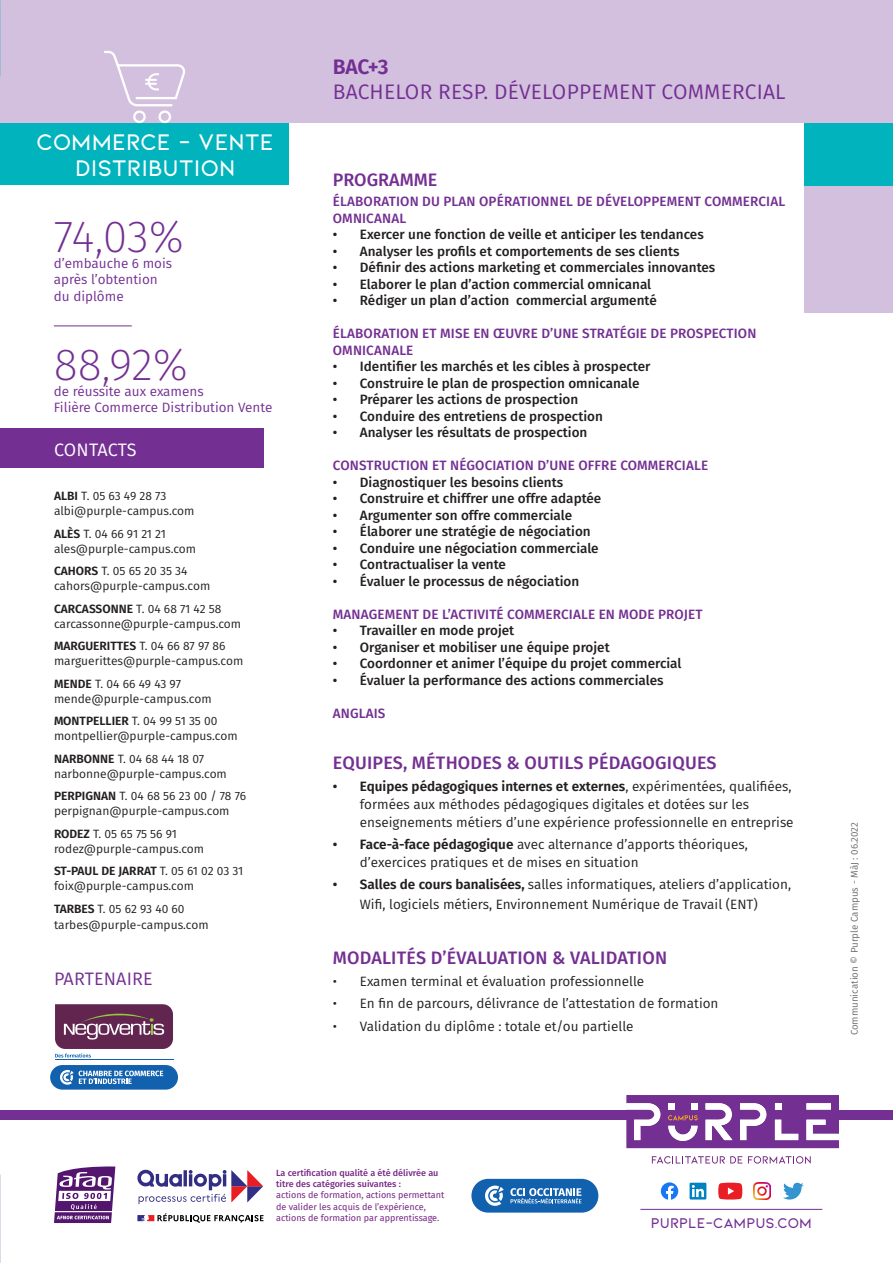
<style>
.page{position:relative;width:893px;height:1263px;background:#fff}
.page>*{position:absolute;margin:0;border:0;box-sizing:border-box;transform-origin:0 0}
.t1{font:200 45px "Fira Sans";letter-spacing:-.015em;color:#732f92}
.t2{font:600 24px "Kiona";color:#fff}
.t3{font:21px "Fira Sans";letter-spacing:.01em;color:#732f92}
.t4{font:600 21px "Fira Sans";color:#732f92}
.t5{font:500 18px "Fira Sans";letter-spacing:.01em;color:#732f92}
.t6{font:18px "Fira Sans";letter-spacing:.01em;color:#732f92}
.t7{font:18px "Fira Sans";color:#fff}
.t8{font:600 15px "Kiona";color:#732f92}
.t9{font:500 13.5px "Fira Sans";color:#231f20}
.t10{font:13.5px/18px "Fira Sans";color:#231f20}
.t11{font:500 13.5px/16.5px "Fira Sans";letter-spacing:.01em;color:#732f92}
.t12{font:13.5px "Fira Sans";color:#732f92}
.t13{font:12px "Fira Sans";color:#231f20}
.t14{font:600 12px "Fira Sans";color:#231f20}
.t15{font:9.75px "Fira Sans";color:#6c6d70}
.t16{font:9px/11.2px "Fira Sans";color:#772785}
.t17{font:500 9px/11.2px "Fira Sans";color:#772785}
.s1{font-weight:600}
.s2{font-weight:400}
</style>
<div class="page">
<div style="left:0;top:0;width:893px;height:312px;background:#d3c0de"></div>
<div style="left:0;top:123px;width:893px;height:63px;background:#00b3bd"></div>
<div style="left:289px;top:123px;width:515px;height:209px;background:#fff"></div>
<div style="left:0;top:186px;width:315px;height:152px;background:#fff"></div>
<div style="left:0;top:429px;width:264px;height:39px;background:#732f92"></div>
<svg style="left:104px;top:51px;width:81px;height:72px"></svg>
<hr style="left:55px;top:1060px;width:118px;height:1px;background:#1161af">
<svg style="left:55px;top:1004px;width:118px;height:53px"></svg>
<div style="left:50px;top:1065px;width:128px;height:24px;background:#1161af;border-radius:12px"></div>
<svg style="left:60px;top:1070px;width:103px;height:15px"></svg>
<svg style="left:652px;top:1156px;width:90px;height:7px"></svg>
<svg style="left:748px;top:1156px;width:63px;height:8px"></svg>
<svg style="left:54px;top:1166px;width:61px;height:57px"></svg>
<hr style="left:55px;top:1211px;width:57px;height:1px;background:#fff">
<div style="left:0;top:1109px;width:893px;height:10px;background:#732f92"></div>
<svg style="left:626px;top:1095px;width:213px;height:53px"></svg>
<svg style="left:137px;top:1170px;width:126px;height:34px"></svg>
<svg style="left:137px;top:1213px;width:127px;height:10px"></svg>
<hr style="left:640px;top:1209px;width:182px;height:1px;background:#732f92">
<svg style="left:661px;top:1182px;width:17px;height:18px"></svg>
<img style="left:754px;top:1183px;width:17px;height:16px">
<svg style="left:690px;top:1183px;width:16px;height:16px"></svg>
<svg style="left:783px;top:1183px;width:21px;height:16px"></svg>
<svg style="left:718px;top:1183px;width:24px;height:16px"></svg>
<div style="left:471px;top:1179px;width:127px;height:33px;background:#1161af;border-radius:17px"></div>
<svg style="left:485px;top:1185px;width:19px;height:21px"></svg>
<svg style="left:510px;top:1188px;width:71px;height:15px"></svg>
<hr style="left:54px;top:326px;width:78px;height:1px;background:#732f92">
<p class="t2" style="left:37px;top:128px;width:239px">COMMERCE - VENTE</p>
<p class="t2" style="left:75px;top:154px;width:162px">DISTRIBUTION</p>
<p class="t1" style="left:54px;top:205px;width:132px">74,03%</p>
<p class="t12" style="left:54px;top:253px;width:120px">d’embauche 6 mois</p>
<p class="t12" style="left:54px;top:270px;width:105px">après l’obtention</p>
<p class="t12" style="left:54px;top:286px;width:71px">du diplôme</p>
<p class="t1" style="left:54px;top:333px;width:135px">88,92%</p>
<p class="t12" style="left:54px;top:381px;width:151px">de réussite aux examens</p>
<p class="t12" style="left:54px;top:398px;width:220px">Filière Commerce Distribution Vente</p>
<p class="t7" style="left:54px;top:436px;width:84px">CONTACTS</p>
<p class="t13" style="left:54px;top:487px;width:114px"><span class="s1">ALBI</span> T. 05 63 49 28 73</p>
<p class="t13" style="left:54px;top:502px;width:142px">albi@purple-campus.com</p>
<p class="t13" style="left:54px;top:525px;width:114px"><span class="s1">ALÈS</span> T. 04 66 91 21 21</p>
<p class="t13" style="left:54px;top:540px;width:144px">ales@purple-campus.com</p>
<p class="t13" style="left:54px;top:562px;width:135px"><span class="s1">CAHORS</span> T. 05 65 20 35 34</p>
<p class="t13" style="left:54px;top:577px;width:158px">cahors@purple-campus.com</p>
<p class="t13" style="left:54px;top:600px;width:169px"><span class="s1">CARCASSONNE</span> T. 04 68 71 42 58</p>
<p class="t13" style="left:54px;top:615px;width:189px">carcassonne@purple-campus.com</p>
<p class="t14" style="left:54px;top:636px;width:173px">MARGUERITTES <span class="s2">T. 04 66 87 97 86</span></p>
<p class="t13" style="left:54px;top:652px;width:191px">marguerittes@purple-campus.com</p>
<p class="t13" style="left:54px;top:675px;width:129px"><span class="s1">MENDE</span> T. 04 66 49 43 97</p>
<p class="t13" style="left:54px;top:690px;width:159px">mende@purple-campus.com</p>
<p class="t13" style="left:54px;top:712px;width:165px"><span class="s1">MONTPELLIER</span> T. 04 99 51 35 00</p>
<p class="t13" style="left:54px;top:727px;width:185px">montpellier@purple-campus.com</p>
<p class="t13" style="left:54px;top:750px;width:152px"><span class="s1">NARBONNE</span> T. 04 68 44 18 07</p>
<p class="t13" style="left:54px;top:765px;width:174px">narbonne@purple-campus.com</p>
<p class="t13" style="left:54px;top:787px;width:194px"><span class="s1">PERPIGNAN</span> T. 04 68 56 23 00 / 78 76</p>
<p class="t13" style="left:54px;top:802px;width:177px">perpignan@purple-campus.com</p>
<p class="t13" style="left:54px;top:825px;width:125px"><span class="s1">RODEZ</span> T. 05 65 75 56 91</p>
<p class="t13" style="left:54px;top:840px;width:152px">rodez@purple-campus.com</p>
<p class="t14" style="left:54px;top:861px;width:191px">ST-PAUL DE JARRAT <span class="s2">T. 05 61 02 03 31</span></p>
<p class="t13" style="left:54px;top:877px;width:141px">foix@purple-campus.com</p>
<p class="t13" style="left:54px;top:900px;width:132px"><span class="s1">TARBES</span> T. 05 62 93 40 60</p>
<p class="t13" style="left:54px;top:916px;width:156px">tarbes@purple-campus.com</p>
<p class="t6" style="left:54px;top:965px;width:100px">PARTENAIRE</p>
<p class="t4" style="left:333px;top:49px;width:57px">BAC+3</p>
<p class="t3" style="left:333px;top:76px;width:454px">BACHELOR RESP. DÉVELOPPEMENT COMMERCIAL</p>
<p class="t5" style="left:333px;top:165px;width:106px">PROGRAMME</p>
<p class="t11" style="left:333px;top:193px;width:454px">ÉLABORATION DU PLAN OPÉRATIONNEL DE DÉVELOPPEMENT COMMERCIAL<br>OMNICANAL</p>
<p class="t9" style="left:333px;top:224px;width:372px">• Exercer une fonction de veille et anticiper les tendances</p>
<p class="t9" style="left:333px;top:240px;width:348px">• Analyser les profils et comportements de ses clients</p>
<p class="t9" style="left:333px;top:257px;width:384px">• Définir des actions marketing et commerciales innovantes</p>
<p class="t9" style="left:333px;top:273px;width:320px">• Elaborer le plan d’action commercial omnicanal</p>
<p class="t9" style="left:333px;top:290px;width:325px">• Rédiger un plan d’action commercial argumenté</p>
<p class="t11" style="left:333px;top:325px;width:425px">ÉLABORATION ET MISE EN ŒUVRE D’UNE STRATÉGIE DE PROSPECTION</p>
<p class="t11" style="left:333px;top:341px;width:82px">OMNICANALE</p>
<p class="t9" style="left:333px;top:356px;width:319px">• Identifier les marchés et les cibles à prospecter</p>
<p class="t9" style="left:333px;top:372px;width:308px">• Construire le plan de prospection omnicanale</p>
<p class="t9" style="left:333px;top:389px;width:247px">• Préparer les actions de prospection</p>
<p class="t9" style="left:333px;top:405px;width:272px">• Conduire des entretiens de prospection</p>
<p class="t9" style="left:333px;top:422px;width:256px">• Analyser les résultats de prospection</p>
<p class="t11" style="left:333px;top:457px;width:377px">CONSTRUCTION ET NÉGOCIATION D’UNE OFFRE COMMERCIALE</p>
<p class="t9" style="left:333px;top:471px;width:232px">• Diagnostiquer les besoins clients</p>
<p class="t9" style="left:333px;top:488px;width:270px">• Construire et chiffrer une offre adaptée</p>
<p class="t9" style="left:333px;top:504px;width:241px">• Argumenter son offre commerciale</p>
<p class="t9" style="left:333px;top:521px;width:259px">• Élaborer une stratégie de négociation</p>
<p class="t9" style="left:333px;top:537px;width:267px">• Conduire une négociation commerciale</p>
<p class="t9" style="left:333px;top:554px;width:175px">• Contractualiser la vente</p>
<p class="t9" style="left:333px;top:570px;width:248px">• Évaluer le processus de négociation</p>
<p class="t11" style="left:333px;top:605px;width:371px">MANAGEMENT DE L’ACTIVITÉ COMMERCIALE EN MODE PROJET</p>
<p class="t9" style="left:333px;top:620px;width:183px">• Travailler en mode projet</p>
<p class="t9" style="left:333px;top:636px;width:278px">• Organiser et mobiliser une équipe projet</p>
<p class="t9" style="left:333px;top:653px;width:350px">• Coordonner et animer l’équipe du projet commercial</p>
<p class="t9" style="left:333px;top:669px;width:332px">• Évaluer la performance des actions commerciales</p>
<p class="t11" style="left:333px;top:704px;width:54px">ANGLAIS</p>
<p class="t5" style="left:333px;top:748px;width:385px">EQUIPES, MÉTHODES &amp; OUTILS PÉDAGOGIQUES</p>
<p class="t10" style="left:360px;top:777px;width:435px;text-indent:-27px"><span class="s1">• Equipes pédagogiques internes et externes</span>, expérimentées, qualifiées, formées aux méthodes pédagogiques digitales et dotées sur les enseignements métiers d’une expérience professionnelle en entreprise</p>
<p class="t10" style="left:360px;top:835px;width:389px;text-indent:-27px"><span class="s1">• Face-à-face pédagogique</span> avec alternance d’apports théoriques, d’exercices pratiques et de mises en situation</p>
<p class="t10" style="left:333px;top:875px;width:460px;line-height:19.5px;text-align:center"><span class="s1">• Salles de cours banalisées,</span> salles informatiques, ateliers d’application,<br>Wifi, logiciels métiers, Environnement Numérique de Travail (ENT)</p>
<p class="t5" style="left:333px;top:943px;width:336px">MODALITÉS D’ÉVALUATION &amp; VALIDATION</p>
<p class="t10" style="left:333px;top:972px;width:313px">• Examen terminal et évaluation professionnelle</p>
<p class="t10" style="left:333px;top:994px;width:387px">• En fin de parcours, délivrance de l’attestation de formation</p>
<p class="t10" style="left:333px;top:1017px;width:302px">• Validation du diplôme : totale et/ou partielle</p>
<p class="t15" style="left:847px;top:1035px;width:215px;rotate:-90deg">Communication © Purple Campus - MàJ : 06.2022</p>
<p class="t17" style="left:276px;top:1167px;width:164px">La certification qualité a été délivrée au titre des catégories suivantes :</p>
<p class="t16" style="left:276px;top:1189px;width:170px">actions de formation, actions permettant de valider les acquis de l’expérience, actions de formation par apprentissage.</p>
<p class="t8" style="left:651px;top:1214px;width:162px">PURPLE-CAMPUS.COM</p>
</div>
